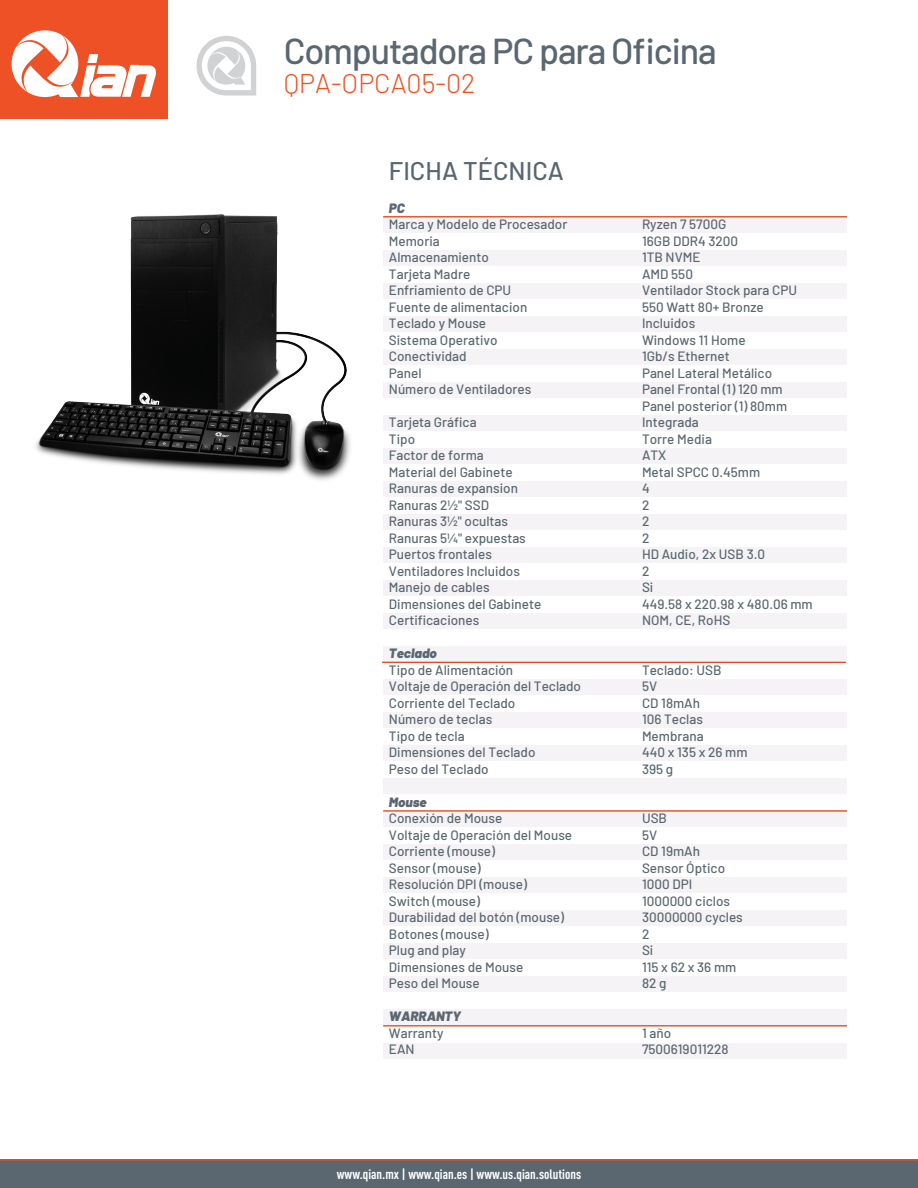
<style>
.page{position:relative;width:918px;height:1188px;background:#fff}
.page>*{position:absolute;margin:0;border:0;box-sizing:border-box;transform-origin:0 0}
.t1{font:500 36px "Barlow";letter-spacing:-.03em;color:#5b6770}
.t2{font:300 27px "Barlow";color:#ee5125}
.t3{font:500 25.5px "Barlow";color:#5b6770}
.t4{font:500 13.5px/16.5px "Barlow";color:#5b6770}
.t5{font:700 condensed 13.5px "DIN Pro";color:#fff}
.t6{font:italic 900 13.5px "Barlow";color:#5b6770}
</style>
<div class="page">
<div style="left:0;top:1160px;width:918px;height:28px;background:#5a6670"></div>
<hr style="left:0;top:1159px;width:918px;height:2px;background:#ee5125">
<svg style="left:197px;top:36px;width:59px;height:60px"></svg>
<div style="left:0;top:0;width:168px;height:118px;background:#ee5125"></div>
<svg style="left:12px;top:30px;width:144px;height:67px"></svg>
<div style="left:383px;top:217px;width:464px;height:16px;background:#f5f3f5"></div>
<div style="left:383px;top:250px;width:464px;height:16px;background:#f5f3f5"></div>
<div style="left:383px;top:283px;width:464px;height:16px;background:#f5f3f5"></div>
<div style="left:383px;top:316px;width:464px;height:16px;background:#f5f3f5"></div>
<div style="left:383px;top:349px;width:464px;height:16px;background:#f5f3f5"></div>
<div style="left:383px;top:382px;width:464px;height:16px;background:#f5f3f5"></div>
<div style="left:383px;top:415px;width:464px;height:16px;background:#f5f3f5"></div>
<div style="left:383px;top:448px;width:464px;height:16px;background:#f5f3f5"></div>
<div style="left:383px;top:481px;width:464px;height:16px;background:#f5f3f5"></div>
<div style="left:383px;top:514px;width:464px;height:16px;background:#f5f3f5"></div>
<div style="left:383px;top:547px;width:464px;height:16px;background:#f5f3f5"></div>
<div style="left:383px;top:580px;width:464px;height:16px;background:#f5f3f5"></div>
<div style="left:383px;top:613px;width:464px;height:16px;background:#f5f3f5"></div>
<div style="left:383px;top:646px;width:464px;height:16px;background:#f5f3f5"></div>
<div style="left:383px;top:679px;width:464px;height:16px;background:#f5f3f5"></div>
<div style="left:383px;top:712px;width:464px;height:16px;background:#f5f3f5"></div>
<div style="left:383px;top:745px;width:464px;height:16px;background:#f5f3f5"></div>
<div style="left:383px;top:778px;width:464px;height:16px;background:#f5f3f5"></div>
<div style="left:383px;top:811px;width:464px;height:16px;background:#f5f3f5"></div>
<div style="left:383px;top:844px;width:464px;height:16px;background:#f5f3f5"></div>
<div style="left:383px;top:877px;width:464px;height:16px;background:#f5f3f5"></div>
<div style="left:383px;top:910px;width:464px;height:16px;background:#f5f3f5"></div>
<div style="left:383px;top:943px;width:464px;height:16px;background:#f5f3f5"></div>
<div style="left:383px;top:976px;width:464px;height:16px;background:#f5f3f5"></div>
<div style="left:383px;top:1009px;width:464px;height:16px;background:#f5f3f5"></div>
<div style="left:383px;top:1043px;width:464px;height:17px;background:#f5f3f5"></div>
<hr style="left:383px;top:216px;width:464px;height:1px;background:#dd5026">
<hr style="left:382px;top:662px;width:464px;height:1px;background:#dd5026">
<hr style="left:383px;top:810px;width:464px;height:2px;background:#dd5026">
<hr style="left:383px;top:1025px;width:464px;height:2px;background:#dd5026">
<img style="left:35px;top:214px;width:315px;height:266px">
<h1 class="t1" style="left:284px;top:25px;width:435px">Computadora PC para Oficina</h1>
<h2 class="t2" style="left:284px;top:64px;width:193px">QPA-OPCA05-02</h2>
<h3 class="t3" style="left:389px;top:152px;width:176px">FICHA TÉCNICA</h3>
<p class="t6" style="left:389px;top:198px;width:17px">PC</p>
<p class="t4" style="left:389px;top:215px;width:180px">Marca y Modelo de Procesador</p>
<p class="t4" style="left:642px;top:215px;width:86px">Ryzen 7 5700G</p>
<p class="t4" style="left:389px;top:232px;width:52px">Memoria</p>
<p class="t4" style="left:642px;top:232px;width:98px">16GB DDR4 3200</p>
<p class="t4" style="left:389px;top:248px;width:102px">Almacenamiento</p>
<p class="t4" style="left:642px;top:248px;width:60px">1TB NVME</p>
<p class="t4" style="left:389px;top:265px;width:83px">Tarjeta Madre</p>
<p class="t4" style="left:642px;top:265px;width:52px">AMD 550</p>
<p class="t4" style="left:389px;top:281px;width:124px">Enfriamiento de CPU</p>
<p class="t4" style="left:642px;top:281px;width:157px">Ventilador Stock para CPU</p>
<p class="t4" style="left:389px;top:298px;width:140px">Fuente de alimentacion</p>
<p class="t4" style="left:642px;top:298px;width:123px">550 Watt 80+ Bronze</p>
<p class="t4" style="left:389px;top:314px;width:99px">Teclado y Mouse</p>
<p class="t4" style="left:642px;top:314px;width:55px">Incluidos</p>
<p class="t4" style="left:389px;top:331px;width:110px">Sistema Operativo</p>
<p class="t4" style="left:642px;top:331px;width:105px">Windows 11 Home</p>
<p class="t4" style="left:389px;top:347px;width:79px">Conectividad</p>
<p class="t4" style="left:642px;top:347px;width:89px">1Gb/s Ethernet</p>
<p class="t4" style="left:389px;top:364px;width:34px">Panel</p>
<p class="t4" style="left:642px;top:364px;width:132px">Panel Lateral Metálico</p>
<p class="t4" style="left:389px;top:380px;width:144px">Número de Ventiladores</p>
<p class="t4" style="left:642px;top:380px;width:147px">Panel Frontal (1) 120 mm<br>Panel posterior (1) 80mm</p>
<p class="t4" style="left:389px;top:413px;width:89px">Tarjeta Gráfica</p>
<p class="t4" style="left:642px;top:413px;width:58px">Integrada</p>
<p class="t4" style="left:389px;top:430px;width:28px">Tipo</p>
<p class="t4" style="left:642px;top:430px;width:71px">Torre Media</p>
<p class="t4" style="left:389px;top:446px;width:96px">Factor de forma</p>
<p class="t4" style="left:642px;top:446px;width:26px">ATX</p>
<p class="t4" style="left:389px;top:463px;width:125px">Material del Gabinete</p>
<p class="t4" style="left:642px;top:463px;width:120px">Metal SPCC 0.45mm</p>
<p class="t4" style="left:389px;top:479px;width:131px">Ranuras de expansion</p>
<p class="t4" style="left:642px;top:479px;width:9px">4</p>
<p class="t4" style="left:389px;top:496px;width:102px">Ranuras 2½" SSD</p>
<p class="t4" style="left:642px;top:496px;width:9px">2</p>
<p class="t4" style="left:389px;top:512px;width:121px">Ranuras 3½" ocultas</p>
<p class="t4" style="left:642px;top:512px;width:9px">2</p>
<p class="t4" style="left:389px;top:529px;width:138px">Ranuras 5¼" expuestas</p>
<p class="t4" style="left:642px;top:529px;width:9px">2</p>
<p class="t4" style="left:389px;top:545px;width:104px">Puertos frontales</p>
<p class="t4" style="left:642px;top:545px;width:125px">HD Audio, 2x USB 3.0</p>
<p class="t4" style="left:389px;top:562px;width:133px">Ventiladores Incluidos</p>
<p class="t4" style="left:642px;top:562px;width:9px">2</p>
<p class="t4" style="left:389px;top:578px;width:102px">Manejo de cables</p>
<p class="t4" style="left:642px;top:578px;width:13px">Si</p>
<p class="t4" style="left:389px;top:595px;width:154px">Dimensiones del Gabinete</p>
<p class="t4" style="left:642px;top:595px;width:172px">449.58 x 220.98 x 480.06 mm</p>
<p class="t4" style="left:389px;top:611px;width:92px">Certificaciones</p>
<p class="t4" style="left:642px;top:611px;width:90px">NOM, CE, RoHS</p>
<p class="t6" style="left:389px;top:643px;width:49px">Teclado</p>
<p class="t4" style="left:389px;top:661px;width:126px">Tipo de Alimentación</p>
<p class="t4" style="left:642px;top:661px;width:81px">Teclado: USB</p>
<p class="t4" style="left:389px;top:677px;width:194px">Voltaje de Operación del Teclado</p>
<p class="t4" style="left:642px;top:677px;width:17px">5V</p>
<p class="t4" style="left:389px;top:694px;width:128px">Corriente del Teclado</p>
<p class="t4" style="left:642px;top:694px;width:60px">CD 18mAh</p>
<p class="t4" style="left:389px;top:710px;width:105px">Número de teclas</p>
<p class="t4" style="left:642px;top:710px;width:62px">106 Teclas</p>
<p class="t4" style="left:389px;top:727px;width:77px">Tipo de tecla</p>
<p class="t4" style="left:642px;top:727px;width:63px">Membrana</p>
<p class="t4" style="left:389px;top:743px;width:148px">Dimensiones del Teclado</p>
<p class="t4" style="left:642px;top:743px;width:107px">440 x 135 x 26 mm</p>
<p class="t4" style="left:389px;top:760px;width:101px">Peso del Teclado</p>
<p class="t4" style="left:642px;top:760px;width:33px">395 g</p>
<p class="t6" style="left:389px;top:792px;width:39px">Mouse</p>
<p class="t4" style="left:389px;top:809px;width:115px">Conexión de Mouse</p>
<p class="t4" style="left:642px;top:809px;width:27px">USB</p>
<p class="t4" style="left:389px;top:826px;width:185px">Voltaje de Operación del Mouse</p>
<p class="t4" style="left:642px;top:826px;width:17px">5V</p>
<p class="t4" style="left:389px;top:842px;width:108px">Corriente (mouse)</p>
<p class="t4" style="left:642px;top:842px;width:60px">CD 19mAh</p>
<p class="t4" style="left:389px;top:859px;width:93px">Sensor (mouse)</p>
<p class="t4" style="left:642px;top:859px;width:85px">Sensor Óptico</p>
<p class="t4" style="left:389px;top:875px;width:140px">Resolución DPI (mouse)</p>
<p class="t4" style="left:642px;top:875px;width:52px">1000 DPI</p>
<p class="t4" style="left:389px;top:892px;width:93px">Switch (mouse)</p>
<p class="t4" style="left:642px;top:892px;width:90px">1000000 ciclos</p>
<p class="t4" style="left:389px;top:908px;width:177px">Durabilidad del botón (mouse)</p>
<p class="t4" style="left:642px;top:908px;width:102px">30000000 cycles</p>
<p class="t4" style="left:389px;top:924px;width:101px">Botones (mouse)</p>
<p class="t4" style="left:642px;top:924px;width:9px">2</p>
<p class="t4" style="left:389px;top:941px;width:79px">Plug and play</p>
<p class="t4" style="left:642px;top:941px;width:13px">Si</p>
<p class="t4" style="left:389px;top:957px;width:136px">Dimensiones de Mouse</p>
<p class="t4" style="left:642px;top:957px;width:96px">115 x 62 x 36 mm</p>
<p class="t4" style="left:389px;top:974px;width:92px">Peso del Mouse</p>
<p class="t4" style="left:642px;top:974px;width:26px">82 g</p>
<p class="t6" style="left:389px;top:1006px;width:74px">WARRANTY</p>
<p class="t4" style="left:389px;top:1023px;width:56px">Warranty</p>
<p class="t4" style="left:642px;top:1023px;width:31px">1 año</p>
<p class="t4" style="left:389px;top:1040px;width:27px">EAN</p>
<p class="t4" style="left:642px;top:1040px;width:88px">7500619011228</p>
<p class="t5" style="left:337px;top:1164px;width:246px">www.qian.mx | www.qian.es | www.us.qian.solutions</p>
</div>
